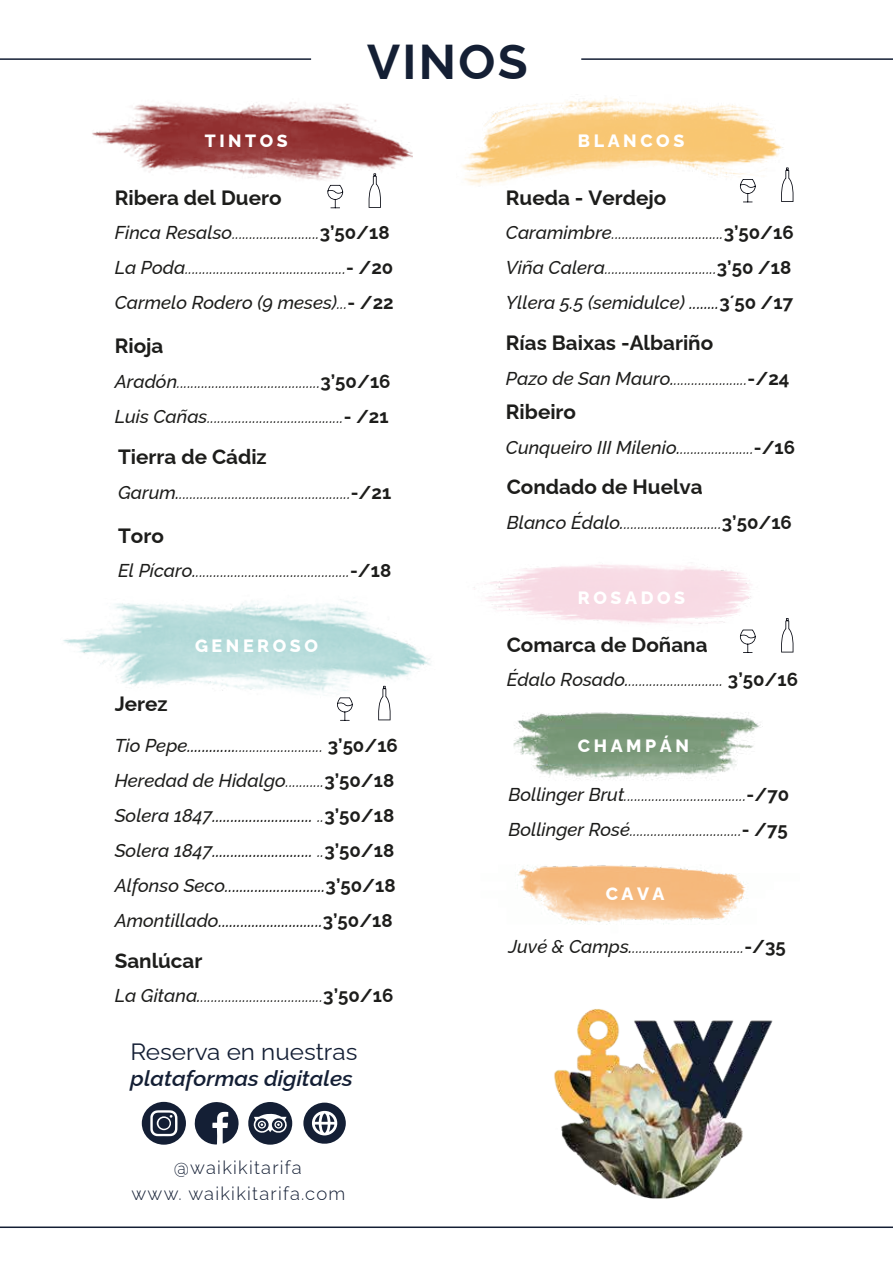
<style>
.page{position:relative;width:893px;height:1263px;background:#fff}
.page>*{position:absolute;margin:0;border:0;box-sizing:border-box;transform-origin:0 0}
.t1{font:700 48.9px "Raleway";letter-spacing:.05em;color:#141f34}
.t2{font:23.55px "Raleway";color:#141f35}
.t3{font:italic 600 21.6px "Raleway";color:#141f35}
.t4{font:700 20.7px "Raleway";color:#1d1d1b}
.t5{font:italic 18.6px/35.1px "Raleway";color:#1d1d1b}
.t6{font:italic 500 18.6px/35.1px "Raleway";color:#1d1d1b}
.t7{font:300 18.45px "Raleway";letter-spacing:.065em;color:#141f35}
.t8{font:800 17.85px "Raleway";letter-spacing:.2em;color:#fff}
.t9{font:800 17.7px "Raleway";letter-spacing:.2em;color:#fff}
.s1{font-weight:500}
.s2{font-weight:700;font-style:normal}
.s3{font-weight:400}
</style>
<div class="page">
<hr style="left:0;top:1226px;width:893px;height:2px;background:#141e34">
<hr style="left:581px;top:58px;width:312px;height:2px;background:#141e34">
<hr style="left:0;top:58px;width:311px;height:2px;background:#141e34">
<img style="left:77px;top:58px;width:336px;height:151px">
<img style="left:517px;top:865px;width:229px;height:53px">
<img style="left:513px;top:712px;width:250px;height:68px">
<img style="left:462px;top:58px;width:327px;height:145px">
<img style="left:63px;top:601px;width:343px;height:120px">
<img style="left:406px;top:564px;width:388px;height:112px">
<img style="left:520px;top:918px;width:269px;height:309px">
<svg style="left:194px;top:1102px;width:45px;height:43px"></svg>
<svg style="left:303px;top:1102px;width:43px;height:42px"></svg>
<svg style="left:142px;top:1102px;width:44px;height:43px"></svg>
<svg style="left:248px;top:1102px;width:44px;height:43px"></svg>
<div style="left:158px;top:1118px;width:12px;height:11px;background:#141f35;border-radius:50%"></div>
<svg style="left:327px;top:185px;width:16px;height:23px"></svg>
<svg style="left:369px;top:173px;width:12px;height:35px"></svg>
<svg style="left:337px;top:697px;width:16px;height:24px"></svg>
<svg style="left:378px;top:686px;width:13px;height:34px"></svg>
<svg style="left:740px;top:630px;width:16px;height:23px"></svg>
<svg style="left:781px;top:618px;width:12px;height:34px"></svg>
<svg style="left:740px;top:179px;width:16px;height:23px"></svg>
<svg style="left:781px;top:167px;width:12px;height:35px"></svg>
<p class="t9" style="left:205px;top:127px;width:84px">TINTOS</p>
<p class="t4" style="left:115px;top:181px;width:168px">Ribera del Duero</p>
<h1 class="t1" style="left:367px;top:23px;width:162px">VINOS</h1>
<p class="t8" style="left:578px;top:127px;width:108px">BLANCOS</p>
<p class="t4" style="left:506px;top:181px;width:162px">Rueda - Verdejo</p>
<p class="t5" style="left:115px;top:213px;width:281px"><span class="s1">Finca Resalso</span>.........................<span class="s2">3’50/18<br></span><span class="s1">La Poda</span>..............................................<span class="s2">- /20<br></span><span class="s1">Carmelo Rodero (9 meses)</span>...<span class="s2">- /22</span></p>
<p class="t4" style="left:115px;top:329px;width:50px">Rioja</p>
<p class="t5" style="left:115px;top:361px;width:277px"><span class="s1">Aradón</span>.........................................<span class="s2">3’50/16<br></span><span class="s1">Luis Cañas</span>.......................................<span class="s2">- /21</span></p>
<p class="t4" style="left:118px;top:440px;width:150px">Tierra de Cádiz</p>
<p class="t5" style="left:118px;top:472px;width:275px"><span class="s1">Garum.</span>.................................................<span class="s2">-/21</span></p>
<p class="t4" style="left:118px;top:519px;width:47px">Toro</p>
<p class="t5" style="left:118px;top:551px;width:275px"><span class="s1">El Pícaro.</span>............................................<span class="s2">-/18</span></p>
<p class="t4" style="left:115px;top:687px;width:55px">Jerez</p>
<p class="t8" style="left:195px;top:631px;width:124px">GENEROSO</p>
<p class="t6" style="left:115px;top:725px;width:285px">Tio Pepe.............<span class="s3">.........................</span> <span class="s2">3’50/16<br></span>Heredad de Hidalgo<span class="s3">...........</span><span class="s2">3’50/18<br></span>Solera 1847........................... <span class="s3">..</span><span class="s2">3’50/18<br></span>Solera 1847........................... <span class="s3">..</span><span class="s2">3’50/18<br></span>Alfonso Seco...........................<span class="s2">3’50/18<br></span>Amontillado............................<span class="s2">3’50/18</span></p>
<p class="t4" style="left:115px;top:944px;width:89px">Sanlúcar</p>
<p class="t5" style="left:115px;top:976px;width:280px"><span class="s1">La Gitana.</span>...................................<span class="s2">3’50/16</span></p>
<p class="t2" style="left:131px;top:1033px;width:228px">Reserva en nuestras</p>
<p class="t3" style="left:131px;top:1061px;width:224px">plataformas digitales</p>
<p class="t7" style="left:174px;top:1153px;width:129px">@waikikitarifa</p>
<p class="t7" style="left:132px;top:1179px;width:215px">www. waikikitarifa.com</p>
<p class="t5" style="left:506px;top:213px;width:289px"><span class="s1">Caramimbre</span>................................<span class="s2">3’50/16<br></span><span class="s1">Viña Calera</span>................................<span class="s2">3’50 /18<br></span><span class="s1">Yllera 5.5 (semidulce) ........</span><span class="s2">3´50 /17</span></p>
<p class="t4" style="left:506px;top:327px;width:209px">Rías Baixas -Albariño</p>
<p class="t5" style="left:506px;top:359px;width:285px"><span class="s1">Pazo de San Mauro.</span>.....................<span class="s2">-/24</span></p>
<p class="t4" style="left:506px;top:395px;width:72px">Ribeiro</p>
<p class="t5" style="left:506px;top:428px;width:291px"><span class="s1">Cunqueiro III Milenio.</span>.....................<span class="s2">-/16</span></p>
<p class="t4" style="left:507px;top:470px;width:197px">Condado de Huelva</p>
<p class="t5" style="left:507px;top:503px;width:287px"><span class="s1">Blanco Édalo.</span>............................<span class="s2">3’50/16</span></p>
<p class="t8" style="left:578px;top:583px;width:109px">ROSADOS</p>
<p class="t4" style="left:507px;top:628px;width:202px">Comarca de Doñana</p>
<p class="t5" style="left:507px;top:660px;width:293px"><span class="s1">Édalo Rosado.</span>........................... <span class="s2">3’50/16</span></p>
<p class="t8" style="left:578px;top:731px;width:112px">CHAMPÁN</p>
<p class="t5" style="left:508px;top:775px;width:282px"><span class="s1">Bollinger Brut</span>...................................<span class="s2">-/70<br></span><span class="s1">Bollinger Rosé</span>................................<span class="s2">- /75</span></p>
<p class="t8" style="left:606px;top:879px;width:60px">CAVA</p>
<p class="t5" style="left:508px;top:927px;width:279px"><span class="s1">Juvé &amp; Camps.</span>................................<span class="s2">-/35</span></p>
</div>
